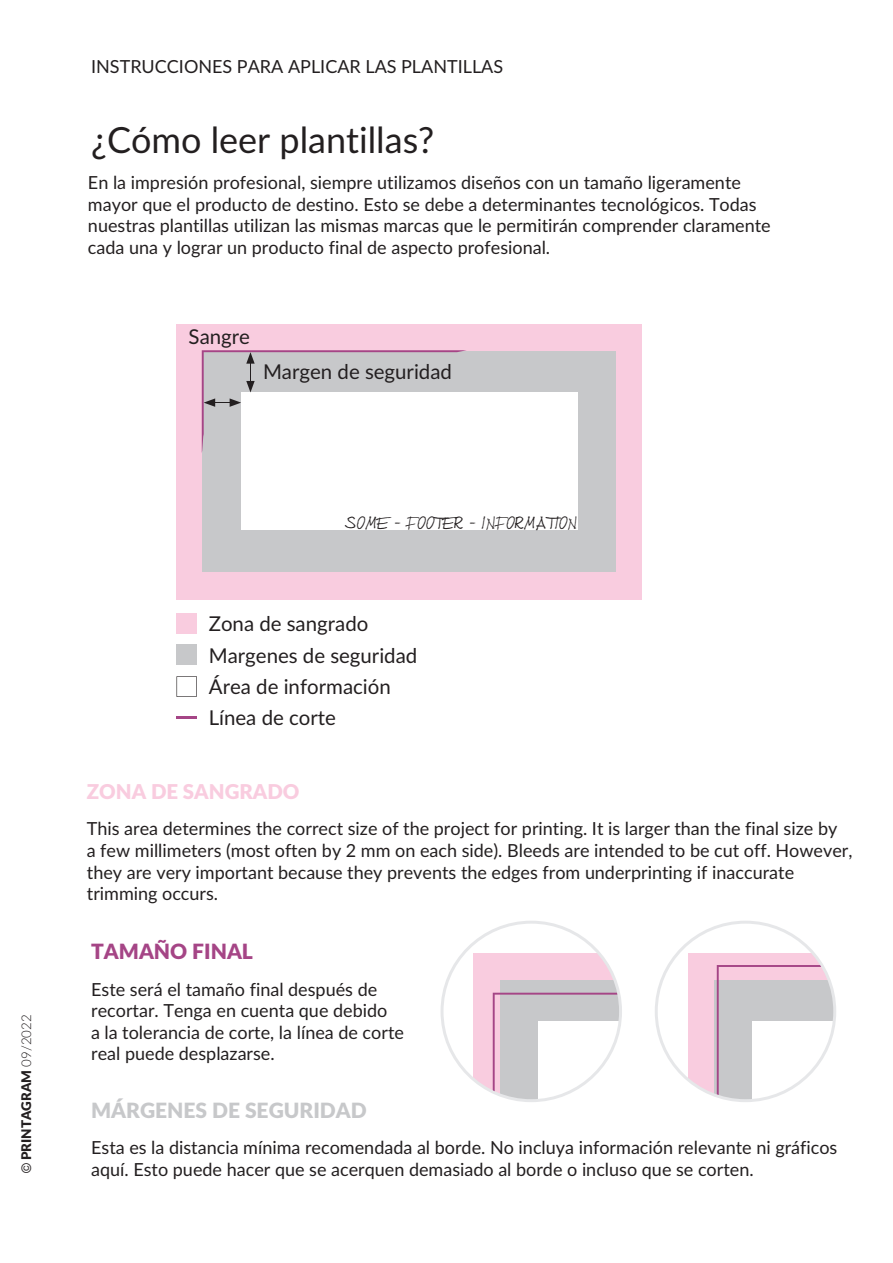
<style>
.page{position:relative;width:893px;height:1263px;background:#fff}
.page>*{position:absolute;margin:0;border:0;box-sizing:border-box;transform-origin:0 0}
.t1{font:36px "Lato";color:#231f20}
.t2{font:900 21px "Lato";color:#c7c8ca}
.t3{font:900 21px "Lato";color:#a54586}
.t4{font:20.4px/31.3px "Lato";color:#231f20}
.t5{font:900 20.4px "Lato";color:#f9ccdf}
.t6{font:18.75px "Kuba reczny";letter-spacing:.075em;color:#231f20}
.t7{font:18px/21.6px "Lato";color:#231f20}
.t8{font:900 13.35px "Lato";color:#231f20}
.s1{font-family:"Arial";font-weight:400}
.s2{font-weight:300}
</style>
<div class="page">
<div style="left:176px;top:614px;width:21px;height:20px;background:#f9ccdf"></div>
<div style="left:176px;top:645px;width:21px;height:20px;background:#c7c8ca"></div>
<svg style="left:176px;top:676px;width:21px;height:21px"></svg>
<div style="left:176px;top:324px;width:466px;height:275px;background:#f9ccdf"></div>
<div style="left:203px;top:351px;width:413px;height:220px;background:#c7c8ca"></div>
<div style="left:241px;top:392px;width:336px;height:138px;background:#fff"></div>
<hr style="left:176px;top:716px;width:21px;height:3px;background:#a54586">
<svg style="left:474px;top:953px;width:145px;height:148px;background:#ddc8d3"></svg>
<div style="left:538px;top:1021px;width:82px;height:80px;background:#fff"></div>
<svg style="left:688px;top:953px;width:147px;height:148px;background:#ddc8d3"></svg>
<div style="left:753px;top:1021px;width:82px;height:80px;background:#fff"></div>
<svg style="left:202px;top:350px;width:264px;height:103px"></svg>
<p class="t8" style="left:20px;top:1173px;width:160px;rotate:-90deg"><span class="s1">©</span> PRINTAGRAM <span class="s2">09/2022</span></p>
<p class="t7" style="left:91px;top:56px;width:414px">INSTRUCCIONES PARA APLICAR LAS PLANTILLAS</p>
<h1 class="t1" style="left:91px;top:124px;width:345px">¿Cómo leer plantillas?</h1>
<p class="t7" style="left:88px;top:173px;width:684px">En la impresión profesional, siempre utilizamos diseños con un tamaño ligeramente mayor que el producto de destino. Esto se debe a determinantes tecnológicos. Todas nuestras plantillas utilizan las mismas marcas que le permitirán comprender claramente cada una y lograr un producto final de aspecto profesional.</p>
<p class="t4" style="left:189px;top:322px;width:63px">Sangre</p>
<p class="t4" style="left:263px;top:357px;width:190px">Margen de seguridad</p>
<p class="t6" style="left:346px;top:520px;width:231px">SOME - FOOTER - INFORMATION</p>
<p class="t4" style="left:209px;top:609px;width:210px">Zona de sangrado<br>Margenes de seguridad<br>Área de información<br>Línea de corte</p>
<p class="t5" style="left:87px;top:782px;width:214px">ZONA DE SANGRADO</p>
<p class="t7" style="left:87px;top:819px;width:767px">This area determines the correct size of the project for printing. It is larger than the final size by<br>a few millimeters (most often by 2 mm on each side). Bleeds are intended to be cut off. However, they are very important because they prevents the edges from underprinting if inaccurate trimming occurs.</p>
<p class="t3" style="left:91px;top:942px;width:163px">TAMAÑO FINAL</p>
<p class="t7" style="left:91px;top:979px;width:314px">Este será el tamaño final después de recortar. Tenga en cuenta que debido<br>a la tolerancia de corte, la línea de corte real puede desplazarse.</p>
<p class="t2" style="left:91px;top:1100px;width:277px">MÁRGENES DE SEGURIDAD</p>
<p class="t7" style="left:91px;top:1138px;width:748px">Esta es la distancia mínima recomendada al borde. No incluya información relevante ni gráficos aquí. Esto puede hacer que se acerquen demasiado al borde o incluso que se corten.</p>
</div>
